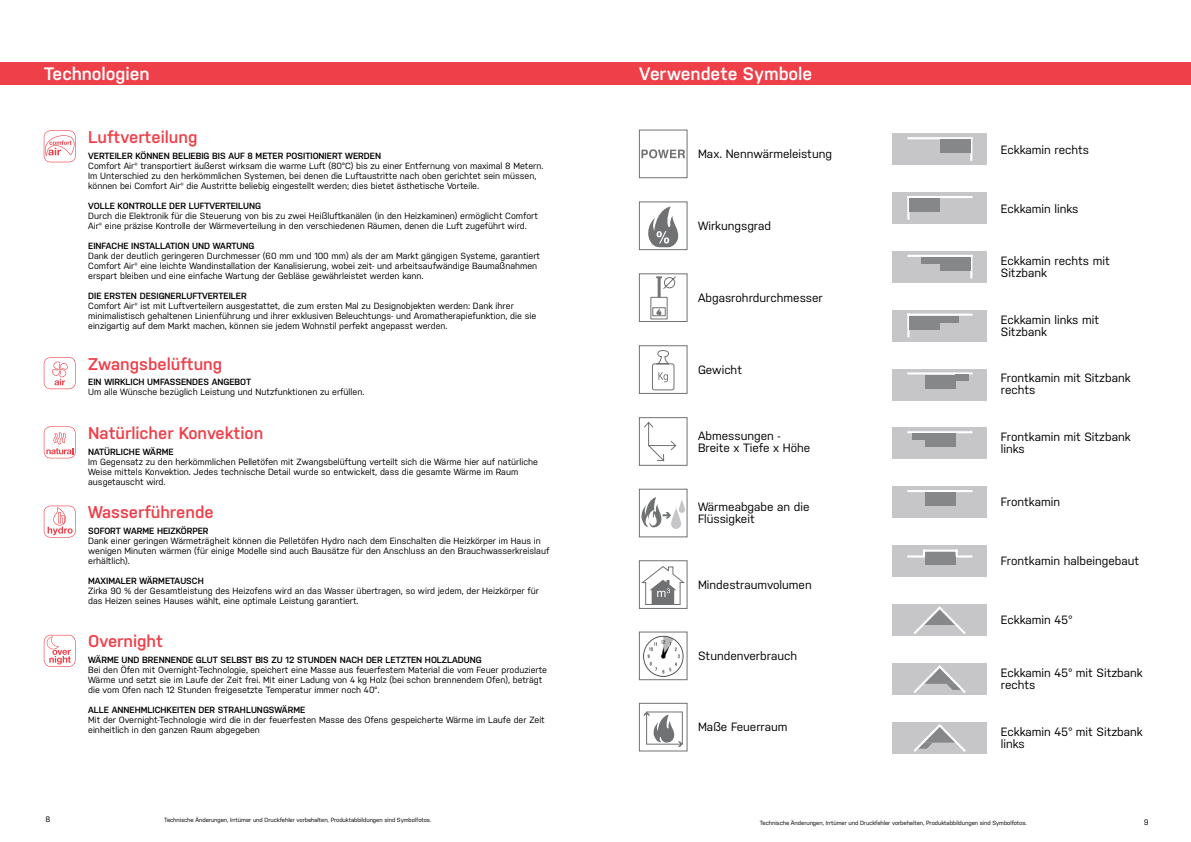
<style>
.page{position:relative;width:1191px;height:842px;background:#fff}
.page>*{position:absolute;margin:0;border:0;box-sizing:border-box;transform-origin:0 0}
.t1{font:600 18px "Nudista";letter-spacing:-.005em;color:#fff}
.t2{font:600 17px "Nudista";color:#ef404a}
.t3{font:12px/12px "Nudista";color:#000}
.t4{font:9px/10px "Nudista";color:#000}
.t5{font:600 9px "Nudista";color:#000}
.t6{font:8px "Nudista";color:#000}
.t7{font:6px "Nudista";letter-spacing:-.01em;color:#000}
</style>
<div class="page">
<svg style="left:44px;top:357px;width:32px;height:32px"></svg>
<svg style="left:44px;top:426px;width:32px;height:32px"></svg>
<svg style="left:44px;top:506px;width:32px;height:32px"></svg>
<svg style="left:44px;top:130px;width:32px;height:32px"></svg>
<div style="left:639px;top:130px;width:48px;height:48px;border:1px solid #707172"></div>
<svg style="left:641px;top:149px;width:44px;height:9px"></svg>
<div style="left:639px;top:417px;width:48px;height:48px;border:1px solid #707172"></div>
<svg style="left:644px;top:422px;width:32px;height:39px"></svg>
<div style="left:639px;top:202px;width:48px;height:48px;border:1px solid #707172"></div>
<svg style="left:648px;top:206px;width:31px;height:41px"></svg>
<div style="left:639px;top:274px;width:48px;height:48px;border:1px solid #707172"></div>
<div style="left:650px;top:297px;width:17px;height:22px;border:1px solid #707172"></div>
<svg style="left:656px;top:276px;width:20px;height:21px"></svg>
<div style="left:652px;top:307px;width:13px;height:9px;border:1px solid #707172"></div>
<svg style="left:656px;top:309px;width:6px;height:7px"></svg>
<div style="left:639px;top:346px;width:48px;height:48px;border:1px solid #707172"></div>
<svg style="left:652px;top:350px;width:22px;height:40px"></svg>
<svg style="left:639px;top:489px;width:48px;height:191px"></svg>
<div style="left:639px;top:703px;width:48px;height:48px;border:1px solid #707172"></div>
<svg style="left:644px;top:712px;width:38px;height:35px"></svg>
<div style="left:892px;top:133px;width:95px;height:32px;background:#c6c6c9"></div>
<hr style="left:907px;top:137px;width:65px;height:2px;background:#fff">
<hr style="left:970px;top:137px;width:2px;height:24px;background:#fff">
<div style="left:940px;top:139px;width:30px;height:14px;background:#868788"></div>
<div style="left:892px;top:192px;width:95px;height:32px;background:#c6c6c9"></div>
<hr style="left:907px;top:196px;width:65px;height:2px;background:#fff">
<hr style="left:907px;top:196px;width:2px;height:24px;background:#fff">
<div style="left:909px;top:198px;width:31px;height:14px;background:#868788"></div>
<div style="left:892px;top:486px;width:95px;height:32px;background:#c6c6c9"></div>
<hr style="left:907px;top:490px;width:65px;height:2px;background:#fff">
<div style="left:925px;top:492px;width:30px;height:14px;background:#868788"></div>
<div style="left:892px;top:545px;width:95px;height:32px;background:#c6c6c9"></div>
<hr style="left:907px;top:555px;width:65px;height:2px;background:#fff">
<div style="left:925px;top:551px;width:30px;height:14px;background:#868788"></div>
<hr style="left:923px;top:550px;width:34px;height:2px;background:#fff">
<div style="left:892px;top:604px;width:95px;height:32px;background:#c6c6c9"></div>
<svg style="left:914px;top:606px;width:52px;height:28px"></svg>
<div style="left:892px;top:663px;width:95px;height:32px;background:#c6c6c9"></div>
<svg style="left:913px;top:665px;width:53px;height:28px"></svg>
<div style="left:892px;top:722px;width:95px;height:32px;background:#c6c6c9"></div>
<svg style="left:913px;top:724px;width:53px;height:28px"></svg>
<div style="left:892px;top:251px;width:95px;height:32px;background:#c6c6c9"></div>
<hr style="left:907px;top:255px;width:65px;height:2px;background:#fff">
<hr style="left:970px;top:255px;width:2px;height:23px;background:#fff">
<div style="left:940px;top:257px;width:30px;height:14px;background:#868788"></div>
<div style="left:921px;top:257px;width:19px;height:6px;background:#868788"></div>
<div style="left:892px;top:310px;width:95px;height:32px;background:#c6c6c9"></div>
<hr style="left:907px;top:314px;width:65px;height:2px;background:#fff">
<hr style="left:907px;top:314px;width:2px;height:23px;background:#fff">
<div style="left:909px;top:316px;width:31px;height:14px;background:#868788"></div>
<div style="left:940px;top:316px;width:18px;height:6px;background:#868788"></div>
<div style="left:892px;top:369px;width:95px;height:32px;background:#c6c6c9"></div>
<hr style="left:907px;top:372px;width:65px;height:2px;background:#fff">
<div style="left:925px;top:375px;width:30px;height:13px;background:#868788"></div>
<div style="left:955px;top:375px;width:14px;height:6px;background:#868788"></div>
<div style="left:892px;top:427px;width:95px;height:32px;background:#c6c6c9"></div>
<hr style="left:907px;top:431px;width:65px;height:2px;background:#fff">
<div style="left:925px;top:433px;width:30px;height:14px;background:#868788"></div>
<div style="left:911px;top:433px;width:14px;height:7px;background:#868788"></div>
<img style="left:642px;top:636px;width:42px;height:41px">
<svg style="left:44px;top:635px;width:32px;height:32px"></svg>
<div style="left:0;top:62px;width:1191px;height:23px;background:#ef404a"></div>
<h1 class="t1" style="left:44px;top:64px;width:107px">Technologien</h1>
<h1 class="t1" style="left:639px;top:64px;width:175px">Verwendete Symbole</h1>
<h2 class="t2" style="left:88px;top:127px;width:111px">Luftverteilung</h2>
<p class="t5" style="left:88px;top:150px;width:294px">VERTEILER KÖNNEN BELIEBIG BIS AUF 8 METER POSITIONIERT WERDEN</p>
<p class="t4" style="left:88px;top:160px;width:457px">Comfort Air® transportiert äußerst wirksam die warme Luft (80°C) bis zu einer Entfernung von maximal 8 Metern.<br>Im Unterschied zu den herkömmlichen Systemen, bei denen die Luftaustritte nach oben gerichtet sein müssen, können bei Comfort Air® die Austritte beliebig eingestellt werden; dies bietet ästhetische Vorteile.</p>
<p class="t5" style="left:88px;top:200px;width:174px">VOLLE KONTROLLE DER LUFTVERTEILUNG</p>
<p class="t4" style="left:88px;top:210px;width:451px">Durch die Elektronik für die Steuerung von bis zu zwei Heißluftkanälen (in den Heizkaminen) ermöglicht Comfort<br>Air® eine präzise Kontrolle der Wärmeverteilung in den verschiedenen Räumen, denen die Luft zugeführt wird.</p>
<p class="t5" style="left:88px;top:240px;width:168px">EINFACHE INSTALLATION UND WARTUNG</p>
<p class="t4" style="left:88px;top:250px;width:453px">Dank der deutlich geringeren Durchmesser (60 mm und 100 mm) als der am Markt gängigen Systeme, garantiert<br>Comfort Air® eine leichte Wandinstallation der Kanalisierung, wobei zeit- und arbeitsaufwändige Baumaßnahmen erspart bleiben und eine einfache Wartung der Gebläse gewährleistet werden kann.</p>
<p class="t5" style="left:88px;top:290px;width:160px">DIE ERSTEN DESIGNERLUFTVERTEILER</p>
<p class="t4" style="left:88px;top:300px;width:449px">Comfort Air® ist mit Luftverteilern ausgestattet, die zum ersten Mal zu Designobjekten werden: Dank ihrer minimalistisch gehaltenen Linienführung und ihrer exklusiven Beleuchtungs- und Aromatherapiefunktion, die sie einzigartig auf dem Markt machen, können sie jedem Wohnstil perfekt angepasst werden.</p>
<h2 class="t2" style="left:88px;top:354px;width:136px">Zwangsbelüftung</h2>
<p class="t5" style="left:88px;top:377px;width:164px">EIN WIRKLICH UMFASSENDES ANGEBOT</p>
<p class="t4" style="left:88px;top:387px;width:278px">Um alle Wünsche bezüglich Leistung und Nutzfunktionen zu erfüllen.</p>
<h2 class="t2" style="left:88px;top:423px;width:177px">Natürlicher Konvektion</h2>
<p class="t5" style="left:88px;top:446px;width:87px">NATÜRLICHE WÄRME</p>
<p class="t4" style="left:88px;top:456px;width:451px">Im Gegensatz zu den herkömmlichen Pelletöfen mit Zwangsbelüftung verteilt sich die Wärme hier auf natürliche<br>Weise mittels Konvektion. Jedes technische Detail wurde so entwickelt, dass die gesamte Wärme im Raum ausgetauscht wird.</p>
<h2 class="t2" style="left:88px;top:502px;width:127px">Wasserführende</h2>
<p class="t5" style="left:88px;top:526px;width:122px">SOFORT WARME HEIZKÖRPER</p>
<p class="t4" style="left:88px;top:536px;width:462px">Dank einer geringen Wärmeträgheit können die Pelletöfen Hydro nach dem Einschalten die Heizkörper im Haus in wenigen Minuten wärmen (für einige Modelle sind auch Bausätze für den Anschluss an den Brauchwasserkreislauf erhältlich).</p>
<p class="t5" style="left:88px;top:576px;width:117px">MAXIMALER WÄRMETAUSCH</p>
<p class="t4" style="left:88px;top:586px;width:452px">Zirka 90 % der Gesamtleistung des Heizofens wird an das Wasser übertragen, so wird jedem, der Heizkörper für das Heizen seines Hauses wählt, eine optimale Leistung garantiert.</p>
<h2 class="t2" style="left:88px;top:632px;width:76px">Overnight</h2>
<p class="t5" style="left:88px;top:655px;width:395px">WÄRME UND BRENNENDE GLUT SELBST BIS ZU 12 STUNDEN NACH DER LETZTEN HOLZLADUNG</p>
<p class="t4" style="left:88px;top:665px;width:460px">Bei den Öfen mit Overnight-Technologie, speichert eine Masse aus feuerfestem Material die vom Feuer produzierte<br>Wärme und setzt sie im Laufe der Zeit frei. Mit einer Ladung von 4 kg Holz (bei schon brennendem Ofen), beträgt die vom Ofen nach 12 Stunden freigesetzte Temperatur immer noch 40°.</p>
<p class="t5" style="left:88px;top:705px;width:218px">ALLE ANNEHMLICHKEITEN DER STRAHLUNGSWÄRME</p>
<p class="t4" style="left:88px;top:715px;width:458px">Mit der Overnight-Technologie wird die in der feuerfesten Masse des Ofens gespeicherte Wärme im Laufe der Zeit einheitlich in den ganzen Raum abgegeben</p>
<h3 class="t3" style="left:698px;top:148px;width:135px">Max. Nennwärmeleistung</h3>
<h3 class="t3" style="left:698px;top:220px;width:75px">Wirkungsgrad</h3>
<h3 class="t3" style="left:698px;top:291px;width:126px">Abgasrohrdurchmesser</h3>
<h3 class="t3" style="left:698px;top:364px;width:45px">Gewicht</h3>
<h3 class="t3" style="left:698px;top:430px;width:114px">Abmessungen -<br>Breite x Tiefe x Höhe</h3>
<h3 class="t3" style="left:698px;top:501px;width:113px">Wärmeabgabe an die<br>Flüssigkeit</h3>
<h3 class="t3" style="left:698px;top:579px;width:115px">Mindestraumvolumen</h3>
<h3 class="t3" style="left:698px;top:650px;width:101px">Stundenverbrauch</h3>
<h3 class="t3" style="left:698px;top:721px;width:91px">Maße Feuerraum</h3>
<h3 class="t3" style="left:1000px;top:144px;width:90px">Eckkamin rechts</h3>
<h3 class="t3" style="left:1000px;top:202px;width:79px">Eckkamin links</h3>
<h3 class="t3" style="left:1000px;top:255px;width:110px">Eckkamin rechts mit<br>Sitzbank</h3>
<h3 class="t3" style="left:1000px;top:313px;width:100px">Eckkamin links mit<br>Sitzbank</h3>
<h3 class="t3" style="left:1000px;top:372px;width:131px">Frontkamin mit Sitzbank rechts</h3>
<h3 class="t3" style="left:1000px;top:431px;width:131px">Frontkamin mit Sitzbank links</h3>
<h3 class="t3" style="left:1000px;top:496px;width:61px">Frontkamin</h3>
<h3 class="t3" style="left:1000px;top:555px;width:140px">Frontkamin halbeingebaut</h3>
<h3 class="t3" style="left:1000px;top:614px;width:73px">Eckkamin 45°</h3>
<h3 class="t3" style="left:1000px;top:666px;width:143px">Eckkamin 45° mit Sitzbank rechts</h3>
<h3 class="t3" style="left:1000px;top:725px;width:143px">Eckkamin 45° mit Sitzbank links</h3>
<p class="t6" style="left:45px;top:814px;width:6px">8</p>
<p class="t7" style="left:164px;top:816px;width:269px">Technische Änderungen, Irrtümer und Druckfehler vorbehalten, Produktabbildungen sind Symbolfotos.</p>
<p class="t7" style="left:759px;top:819px;width:269px">Technische Änderungen, Irrtümer und Druckfehler vorbehalten, Produktabbildungen sind Symbolfotos.</p>
<p class="t6" style="left:1143px;top:817px;width:6px">9</p>
</div>
